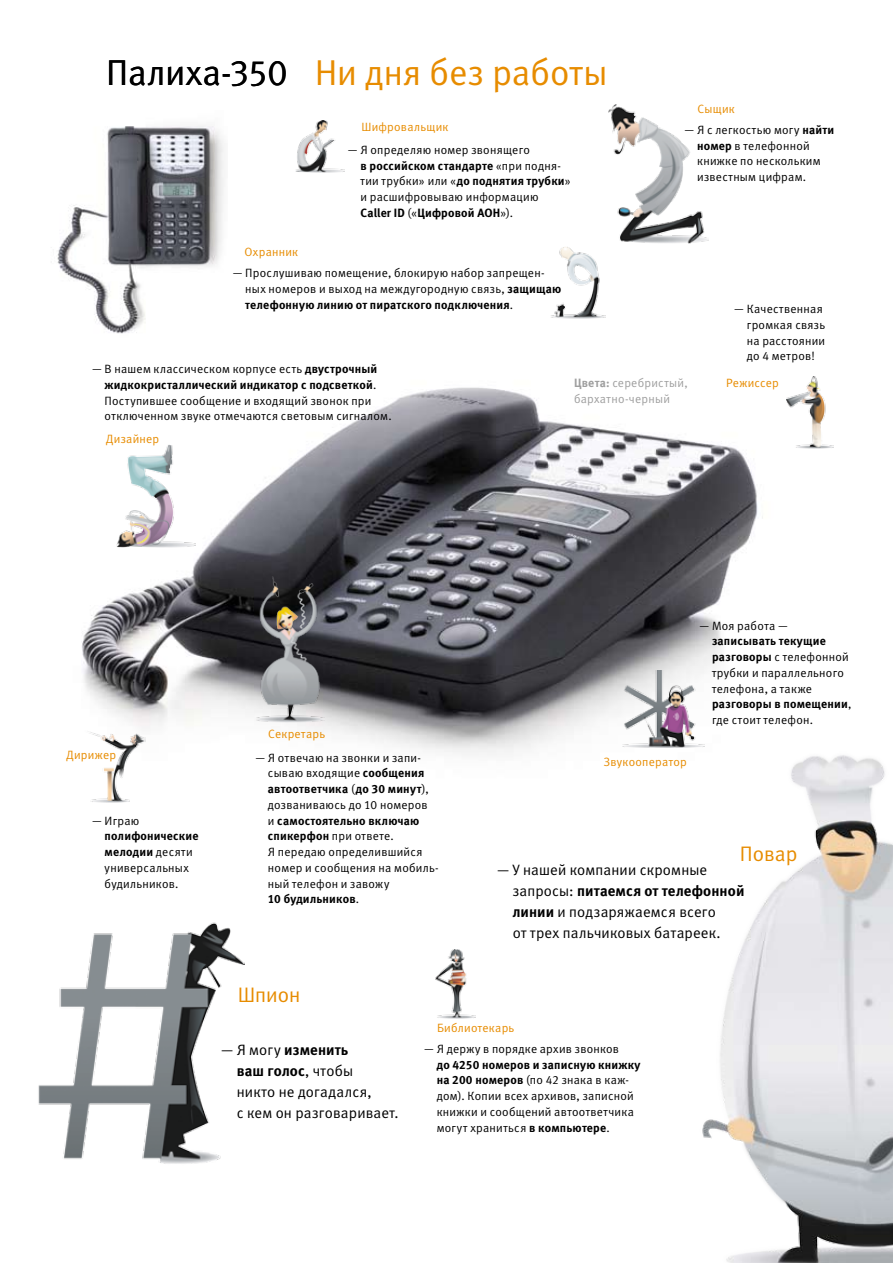
<style>
.page{position:relative;width:893px;height:1263px;background:#fff}
.page>*{position:absolute;margin:0;border:0;box-sizing:border-box;transform-origin:0 0}
.t1{font:36px "Meta Normal LFC";color:#e78c00}
.t2{font:21px "Meta Normal LFC";color:#e78c00}
.t3{font:15px/21px "Meta Normal LFC";letter-spacing:.015em;color:#000}
.t4{font:15px/21px "Meta Bold LFC";letter-spacing:.01em;color:#000}
.t5{font:12px/15.8px "Meta Normal LFC";letter-spacing:.02em;color:#000}
.t6{font:12px/15.8px "Meta Bold LFC";letter-spacing:.015em;color:#000}
.t7{font:12px "Meta Normal LFC";letter-spacing:.02em;color:#e78c00}
.t8{font:12px/15.8px "Meta Normal LFC";letter-spacing:.02em;color:#9f9f9f}
.s1{color:#000}
.s2{font-family:"Meta Normal LFC"}
.s3{font-family:"Meta Bold LFC"}
</style>
<div class="page">
<img style="left:82px;top:318px;width:752px;height:485px">
<img style="left:57px;top:126px;width:170px;height:231px">
<img style="left:623px;top:671px;width:81px;height:77px">
<img style="left:38px;top:922px;width:207px;height:242px">
<img style="left:116px;top:444px;width:79px;height:103px">
<img style="left:787px;top:376px;width:46px;height:72px">
<img style="left:608px;top:104px;width:100px;height:139px">
<img style="left:255px;top:576px;width:69px;height:146px">
<img style="left:551px;top:247px;width:55px;height:71px">
<img style="left:700px;top:751px;width:193px;height:512px">
<img style="left:436px;top:949px;width:39px;height:69px">
<img style="left:85px;top:730px;width:60px;height:72px">
<img style="left:296px;top:121px;width:49px;height:51px">
<h1 class="t1" style="left:106px;top:53px;width:503px"><span class="s1">Палиха-350</span> Ни дня без работы</h1>
<p class="t7" style="left:361px;top:121px;width:88px">Шифровальщик</p>
<p class="t7" style="left:244px;top:245px;width:55px">Охранник</p>
<p class="t5" style="left:348px;top:142px;width:183px">— Я определяю номер звонящего</p>
<p class="t6" style="left:360px;top:157px;width:212px">в российском стандарте <span class="s2">«при подня&shy;тии трубки» или «</span>до поднятия трубки<span class="s2">»</span></p>
<p class="t5" style="left:360px;top:189px;width:180px">и расшифровываю информацию</p>
<p class="t6" style="left:360px;top:205px;width:154px">Caller ID <span class="s2">(«</span>Цифровой АОН<span class="s2">»).</span></p>
<p class="t7" style="left:697px;top:102px;width:39px">Сыщик</p>
<p class="t5" style="left:697px;top:122px;width:139px;text-indent:-13px">— Я с легкостью могу <span class="s3">найти номер</span> в телефонной книжке по нескольким известным цифрам.</p>
<p class="t5" style="left:245px;top:265px;width:317px;text-indent:-13px">— Прослушиваю помещение, блокирую набор запрещен&shy;ных номеров и выход на междугородную связь, <span class="s3">защищаю</span></p>
<p class="t6" style="left:245px;top:296px;width:269px">телефонную линию от пиратского подключения<span class="s2">.</span></p>
<p class="t5" style="left:92px;top:361px;width:287px">— В нашем классическом корпусе есть <span class="s3">двустрочный</span></p>
<p class="t6" style="left:105px;top:377px;width:273px">жидкокристаллический индикатор с подсветкой<span class="s2">.</span></p>
<p class="t5" style="left:105px;top:392px;width:289px">Поступившее сообщение и входящий звонок при отключенном звуке отмечаются световым сигналом.</p>
<p class="t7" style="left:106px;top:432px;width:54px">Дизайнер</p>
<p class="t8" style="left:574px;top:375px;width:115px"><span class="s3">Цвета:</span> серебристый, бархатно-черный</p>
<p class="t5" style="left:747px;top:301px;width:80px;text-indent:-13px">— Качественная громкая связь на расстоянии до 4 метров!</p>
<p class="t7" style="left:726px;top:376px;width:54px">Режиссер</p>
<p class="t7" style="left:268px;top:727px;width:59px">Секретарь</p>
<p class="t5" style="left:699px;top:618px;width:90px">— Моя работа —</p>
<p class="t6" style="left:712px;top:633px;width:115px">записывать текущие</p>
<p class="t5" style="left:712px;top:649px;width:138px"><span class="s3">разговоры</span> с телефонной трубки и параллельного телефона, а также</p>
<p class="t6" style="left:712px;top:696px;width:141px">разговоры в помещении<span class="s2">,</span></p>
<p class="t5" style="left:712px;top:712px;width:103px">где стоит телефон.</p>
<p class="t7" style="left:67px;top:748px;width:51px">Дирижер</p>
<p class="t5" style="left:92px;top:812px;width:49px">— Играю</p>
<p class="t6" style="left:105px;top:828px;width:95px">полифонические мелодии <span class="s2">десяти</span></p>
<p class="t5" style="left:105px;top:860px;width:86px">универсальных будильников.</p>
<p class="t5" style="left:255px;top:749px;width:170px;text-align:right">— Я отвечаю на звонки и запи&shy;сываю входящие <span class="s3">сообщения</span></p>
<p class="t6" style="left:268px;top:781px;width:162px">автоответчика <span class="s2">(</span>до 30 минут<span class="s2">),</span></p>
<p class="t5" style="left:268px;top:797px;width:161px">дозваниваюсь до 10 номеров</p>
<p class="t6" style="left:268px;top:812px;width:153px"><span class="s2">и</span> самостоятельно включаю</p>
<p class="t5" style="left:268px;top:828px;width:171px"><span class="s3">спикерфон</span> при ответе.<br>Я передаю определившийся номер и сообщения на мобиль&shy;ный телефон и завожу</p>
<p class="t6" style="left:268px;top:891px;width:93px">10 будильников<span class="s2">.</span></p>
<h2 class="t2" style="left:238px;top:983px;width:64px">Шпион</h2>
<p class="t7" style="left:604px;top:755px;width:84px">Звукооператор</p>
<h2 class="t2" style="left:740px;top:842px;width:59px">Повар</h2>
<p class="t3" style="left:497px;top:859px;width:212px">— У нашей компании скромные</p>
<p class="t4" style="left:513px;top:880px;width:233px"><span class="s2">запросы:</span> питаемся от телефонной</p>
<p class="t3" style="left:513px;top:901px;width:209px"><span class="s3">линии</span> и подзаряжаемся всего от трех пальчиковых батареек.</p>
<p class="t4" style="left:237px;top:1039px;width:118px;text-indent:-16px"><span class="s2">— Я могу</span> изменить ваш голос<span class="s2">, чтобы</span></p>
<p class="t3" style="left:237px;top:1081px;width:163px">никто не догадался,<br>с кем он разговаривает.</p>
<p class="t7" style="left:437px;top:1021px;width:79px">Библиотекарь</p>
<p class="t5" style="left:424px;top:1041px;width:196px">— Я держу в порядке архив звонков</p>
<p class="t6" style="left:437px;top:1056px;width:205px">до 4250 номеров и записную книжку</p>
<p class="t5" style="left:437px;top:1072px;width:199px"><span class="s3">на 200 номеров</span> (по 42 знака в каж&shy;дом). Копии всех архивов, записной книжки и сообщений автоответчика могут храниться <span class="s3">в компьютере</span>.</p>
</div>
